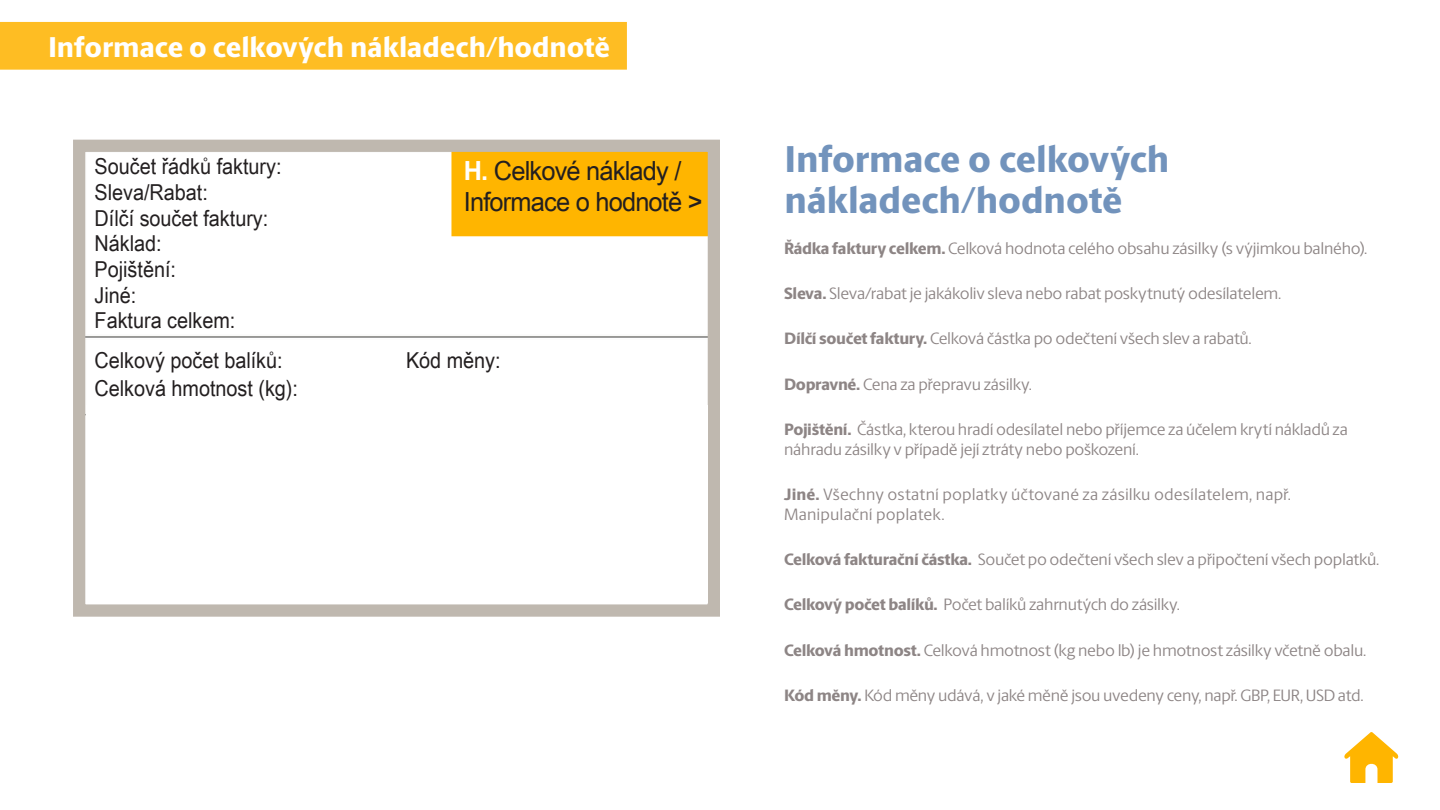
<style>
.page{position:relative;width:1440px;height:810px;background:#fff}
.page>*{position:absolute;margin:0;border:0;box-sizing:border-box;transform-origin:0 0}
.Large_Header{font:800 37.5px/40.5px "UPS Berlingske Sans";letter-spacing:-.005em;color:#7293bc}
.t1{font:800 28.8px "UPS Berlingske Sans";letter-spacing:-.005em;color:#fff}
.Nav_Volume_Header{font:26.4px/30.8px "Arial Unicode MS";letter-spacing:-.03em;color:#231f20;scale:.96 1}
.Nav_Volume_Header-2{font:22.05px "Arial Unicode MS";color:#231f20;scale:.9 1}
.Large_Header-2{font:16.5px/19.8px "UPS Berlingske Sans";letter-spacing:-.02em;color:#8d8585}
.Large_Header-3{font:16.5px/19.8px "UPS Berlingske Sans";letter-spacing:.005em;color:#8d8585}
.s1{font-weight:700;color:#fff}
.s2{font-weight:800}
</style>
<div class="page">
<div style="left:0;top:22px;width:627px;height:48px;background:#febd23"></div>
<img style="left:86px;top:153px;width:621px;height:185px">
<div style="left:73px;top:140px;width:647px;height:477px;border:12px solid #bfb8af"></div>
<svg style="left:1344px;top:732px;width:55px;height:51px"></svg>
<div style="left:457px;top:161px;width:246px;height:61px;background:#ffb500"></div>
<div style="left:88px;top:154px;width:359px;height:25px;background:#fff"></div>
<div style="left:88px;top:180px;width:359px;height:25px;background:#fff"></div>
<div style="left:88px;top:205px;width:359px;height:25px;background:#fff"></div>
<div style="left:88px;top:231px;width:359px;height:25px;background:#fff"></div>
<div style="left:88px;top:257px;width:359px;height:25px;background:#fff"></div>
<div style="left:88px;top:282px;width:359px;height:25px;background:#fff"></div>
<div style="left:88px;top:308px;width:359px;height:25px;background:#fff"></div>
<p class="t1" style="left:48px;top:25px;width:563px">Informace o celkových nákladech/hodnotě</p>
<p class="Nav_Volume_Header-2" style="left:95px;top:151px;width:209px">Součet řádků faktury:</p>
<p class="Nav_Volume_Header-2" style="left:95px;top:176px;width:127px">Sleva/Rabat:</p>
<p class="Nav_Volume_Header-2" style="left:95px;top:202px;width:194px">Dílčí součet faktury:</p>
<p class="Nav_Volume_Header-2" style="left:95px;top:228px;width:76px">Náklad:</p>
<p class="Nav_Volume_Header-2" style="left:95px;top:253px;width:92px">Pojištění:</p>
<p class="Nav_Volume_Header-2" style="left:95px;top:279px;width:48px">Jiné:</p>
<p class="Nav_Volume_Header-2" style="left:95px;top:305px;width:158px">Faktura celkem:</p>
<p class="Nav_Volume_Header-2" style="left:95px;top:344px;width:210px">Celkový počet balíků:</p>
<p class="Nav_Volume_Header-2" style="left:406px;top:344px;width:107px">Kód měny:</p>
<p class="Nav_Volume_Header-2" style="left:95px;top:372px;width:227px">Celková hmotnost (kg):</p>
<p class="Nav_Volume_Header" style="left:464px;top:155px;width:250px"><span class="s1">H.</span> Celkové náklady /<br>Informace o hodnotě &gt;</p>
<p class="Large_Header" style="left:784px;top:139px;width:386px">Informace o celkových nákladech/hodnotě</p>
<p class="Large_Header-2" style="left:784px;top:237px;width:585px"><span class="s2">Řádka faktury celkem.</span> Celková hodnota celého obsahu zásilky (s výjimkou balného).</p>
<p class="Large_Header-2" style="left:784px;top:283px;width:499px"><span class="s2">Sleva.</span> Sleva/rabat je jakákoliv sleva nebo rabat poskytnutý odesílatelem.</p>
<p class="Large_Header-2" style="left:784px;top:328px;width:469px"><span class="s2">Dílčí součet faktury.</span> Celková částka po odečtení všech slev a rabatů.</p>
<p class="Large_Header-2" style="left:784px;top:373px;width:249px"><span class="s2">Dopravné.</span> Cena za přepravu zásilky.</p>
<p class="Large_Header-2" style="left:784px;top:419px;width:565px"><span class="s2">Pojištění.</span> Částka, kterou hradí odesílatel nebo příjemce za účelem krytí nákladů za náhradu zásilky v případě její ztráty nebo poškození.</p>
<p class="Large_Header-3" style="left:784px;top:484px;width:508px"><span class="s2">Jiné.</span> Všechny ostatní poplatky účtované za zásilku odesílatelem, např.<br>Manipulační poplatek.</p>
<p class="Large_Header-2" style="left:784px;top:549px;width:596px"><span class="s2">Celková fakturační částka.</span> Součet po odečtení všech slev a připočtení všech poplatků.</p>
<p class="Large_Header-2" style="left:784px;top:594px;width:397px"><span class="s2">Celkový počet balíků.</span> Počet balíků zahrnutých do zásilky.</p>
<p class="Large_Header-2" style="left:784px;top:639px;width:584px"><span class="s2">Celková hmotnost.</span> Celková hmotnost (kg nebo lb) je hmotnost zásilky včetně obalu.</p>
<p class="Large_Header-2" style="left:784px;top:685px;width:581px"><span class="s2">Kód měny.</span> Kód měny udává, v jaké měně jsou uvedeny ceny, např. GBP, EUR, USD atd.</p>
</div>
